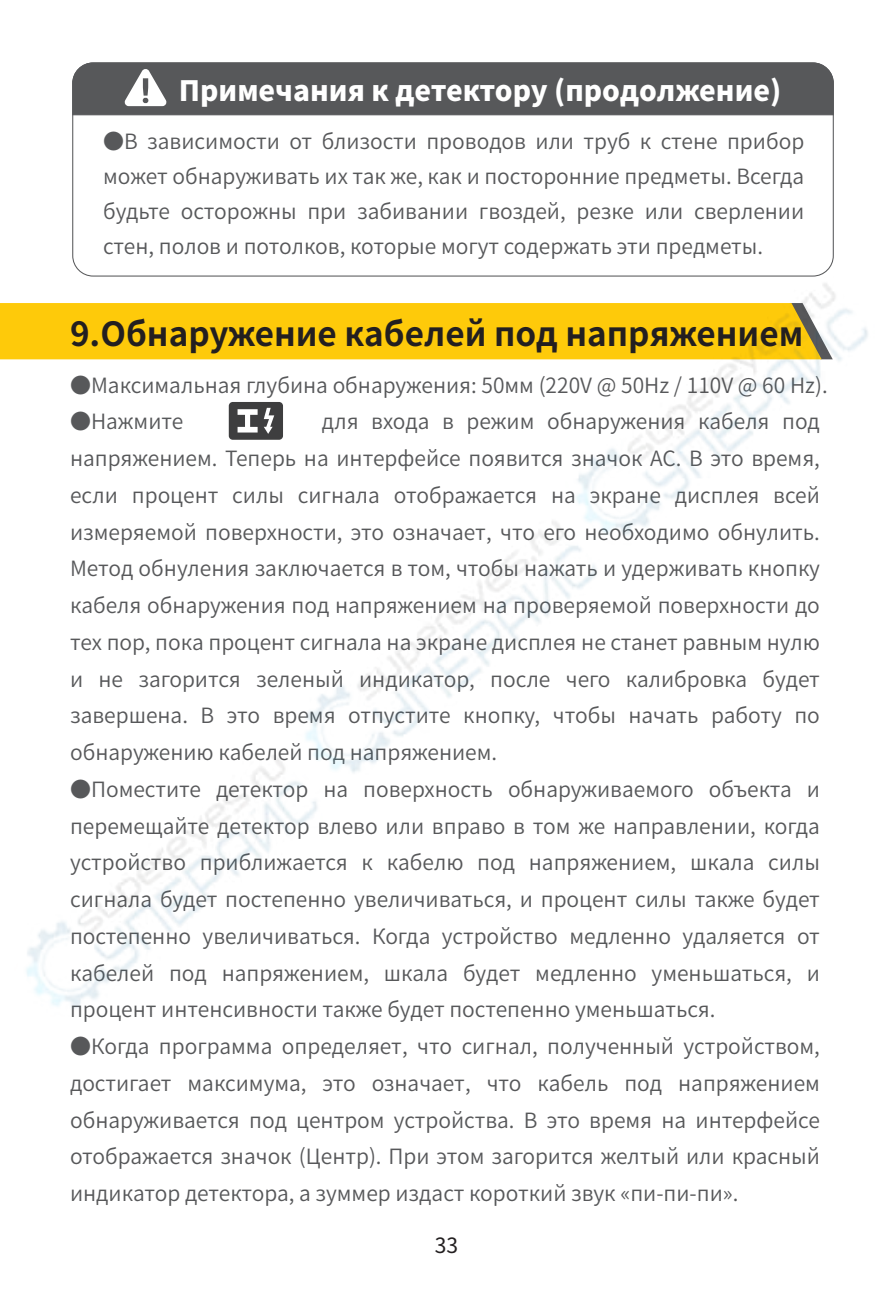
<style>
.page{position:relative;width:893px;height:1290px;background:#fff}
.page>*{position:absolute;margin:0;border:0;box-sizing:border-box;transform-origin:0 0}
.t1{font:700 33.25px "Source Han Sans CN";color:#231f20}
.t2{font:800 28px "Source Han Sans CN";color:#fff}
.t3{font:21px/36.8px "Source Han Sans CN";color:#57585a;text-align:justify}
.t4{font:21px "Source Han Sans CN";color:#231f20}
</style>
<div class="page">
<img style="left:0;top:62px;width:868px;height:946px">
<h2 class="t2" style="left:179px;top:75px;width:604px">Примечания к детектору (продолжение)</h2>
<p class="t3" style="left:103px;top:124px;width:703px;line-height:35px">●В зависимости от близости проводов или труб к стене прибор может обнаруживать их так же, как и посторонние предметы. Всегда будьте осторожны при забивании гвоздей, резке или сверлении стен, полов и потолков, которые могут содержать эти предметы.</p>
<h1 class="t1" style="left:70px;top:315px;width:735px">9.Обнаружение кабелей под напряжением</h1>
<p class="t3" style="left:70px;top:367px;width:759px">●Максимальная глубина обнаружения: 50мм (220V @ 50Hz / 110V @ 60 Hz).</p>
<p class="t3" style="left:70px;top:404px;width:115px">●Нажмите</p>
<p class="t3" style="left:70px;top:404px;width:751px;text-indent:252px">для входа в режим обнаружения кабеля под напряжением. Теперь на интерфейсе появится значок AC. В это время, если процент силы сигнала отображается на экране дисплея всей измеряемой поверхности, это означает, что его необходимо обнулить.<br>Метод обнуления заключается в том, чтобы нажать и удерживать кнопку кабеля обнаружения под напряжением на проверяемой поверхности до тех пор, пока процент сигнала на экране дисплея не станет равным нулю и не загорится зеленый индикатор, после чего калибровка будет завершена. В это время отпустите кнопку, чтобы начать работу по обнаружению кабелей под напряжением.</p>
<p class="t3" style="left:70px;top:771px;width:751px">●Поместите детектор на поверхность обнаруживаемого объекта и перемещайте детектор влево или вправо в том же направлении, когда устройство приближается к кабелю под напряжением, шкала силы сигнала будет постепенно увеличиваться, и процент силы также будет постепенно увеличиваться. Когда устройство медленно удаляется от кабелей под напряжением, шкала будет медленно уменьшаться, и процент интенсивности также будет постепенно уменьшаться.</p>
<p class="t3" style="left:70px;top:1028px;width:751px">●Когда программа определяет, что сигнал, полученный устройством, достигает максимума, это означает, что кабель под напряжением обнаруживается под центром устройства. В это время на интерфейсе отображается значок (Центр). При этом загорится желтый или красный индикатор детектора, а зуммер издаст короткий звук «пи-пи-пи».</p>
<p class="t4" style="left:435px;top:1234px;width:25px">33</p>
</div>
